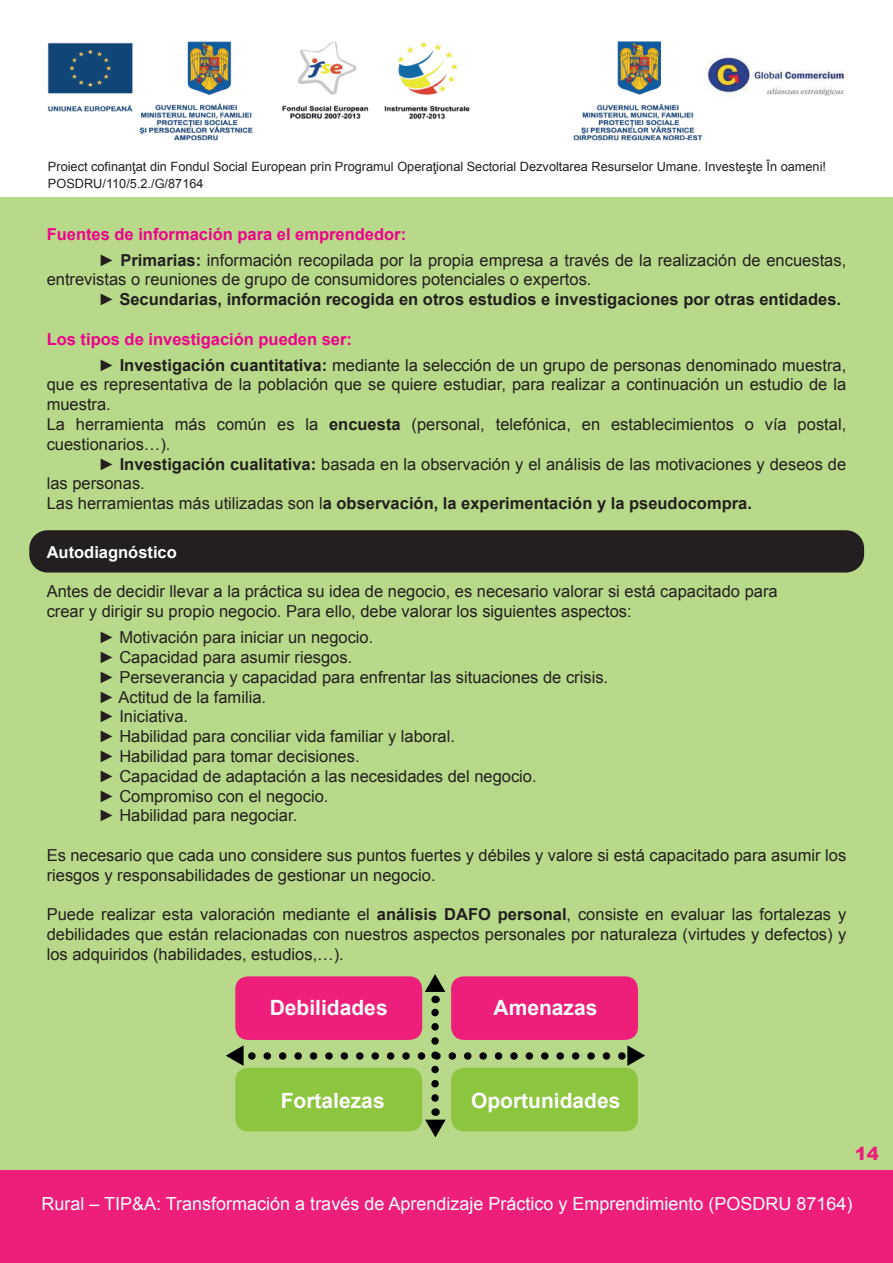
<style>
.page{position:relative;width:893px;height:1263px;background:#fff}
.page>*{position:absolute;margin:0;border:0;box-sizing:border-box;transform-origin:0 0}
.t1{font:700 21px "Arial";color:#fff}
.t2{font:18px "Arial";color:#fff}
.t3{font:900 18px "Arial";color:#ee1e7b}
.t4{font:16.5px/19.8px "Arial";color:#231f20}
.t5{font:700 16.5px "Arial";color:#231f20}
.t6{font:700 16.5px "Arial";color:#fff}
.t7{font:12.75px/16.8px "Arial";color:#231f20}
.s1{font-weight:700;color:#ed028c}
.s2{font-weight:700}
</style>
<div class="page">
<img style="left:47px;top:41px;width:656px;height:100px">
<img style="left:707px;top:54px;width:140px;height:42px">
<div style="left:0;top:197px;width:893px;height:975px;background:#b8d989"></div>
<div style="left:0;top:1171px;width:893px;height:92px;background:#ee1e7b"></div>
<div style="left:29px;top:530px;width:835px;height:42px;background:#231f20;border-radius:18px"></div>
<div style="left:235px;top:976px;width:187px;height:64px;background:#ee1e7b;border-radius:13px"></div>
<div style="left:235px;top:1068px;width:187px;height:63px;background:#8bc63e;border-radius:13px"></div>
<div style="left:451px;top:1068px;width:187px;height:63px;background:#8bc63e;border-radius:13px"></div>
<svg style="left:226px;top:1045px;width:18px;height:21px"></svg>
<svg style="left:252px;top:974px;width:393px;height:124px"></svg>
<svg style="left:425px;top:1108px;width:21px;height:29px"></svg>
<p class="t7" style="left:48px;top:158px;width:780px">Proiect cofinanţat din Fondul Social European prin Programul Operaţional Sectorial Dezvoltarea Resurselor Umane. Investeşte În oameni!<br>POSDRU/110/5.2./G/87164</p>
<p class="t4" style="left:98px;top:221px;width:749px;line-height:25.8px;text-indent:-52px"><span class="s1">Fuentes de información para el emprendedor:<br></span><span class="s2">► Primarias:</span> información recopilada por la propia empresa a través de la realización de encuestas,</p>
<p class="t4" style="left:47px;top:270px;width:546px">entrevistas o reuniones de grupo de consumidores potenciales o expertos.</p>
<p class="t5" style="left:98px;top:288px;width:744px">► Secundarias, información recogida en otros estudios e investigaciones por otras entidades.</p>
<p class="t4" style="left:98px;top:326px;width:749px;line-height:25.8px;text-indent:-52px"><span class="s1">Los tipos de investigación pueden ser:<br></span><span class="s2">► Investigación cuantitativa:</span> mediante la selección de un grupo de personas denominado muestra,</p>
<p class="t4" style="left:47px;top:375px;width:801px">que es representativa de la población que se quiere estudiar, para realizar a continuación un estudio de la muestra.<br>La herramienta más común es la <span class="s2">encuesta</span> (personal, telefónica, en establecimientos o vía postal, cuestionarios…).</p>
<p class="t4" style="left:47px;top:454px;width:801px;text-indent:52px"><span class="s2">► Investigación cualitativa:</span> basada en la observación y el análisis de las motivaciones y deseos de las personas.<br>Las herramientas más utilizadas son l<span class="s2">a observación, la experimentación y la pseudocompra.</span></p>
<p class="t6" style="left:47px;top:541px;width:132px">Autodiagnóstico</p>
<p class="t4" style="left:47px;top:582px;width:732px">Antes de decidir llevar a la práctica su idea de negocio, es necesario valorar si está capacitado para crear y dirigir su propio negocio. Para ello, debe valorar los siguientes aspectos:</p>
<p class="t4" style="left:98px;top:628px;width:511px">► Motivación para iniciar un negocio.<br>► Capacidad para asumir riesgos.<br>► Perseverancia y capacidad para enfrentar las situaciones de crisis. ► Actitud de la familia.<br>► Iniciativa.<br>► Habilidad para conciliar vida familiar y laboral.<br>► Habilidad para tomar decisiones.<br>► Capacidad de adaptación a las necesidades del negocio.<br>► Compromiso con el negocio.<br>► Habilidad para negociar.</p>
<p class="t4" style="left:47px;top:845px;width:801px">Es necesario que cada uno considere sus puntos fuertes y débiles y valore si está capacitado para asumir los riesgos y responsabilidades de gestionar un negocio.</p>
<p class="t4" style="left:47px;top:905px;width:801px;text-align:justify">Puede realizar esta valoración mediante el <span class="s2">análisis DAFO personal</span>, consiste en evaluar las fortalezas y debilidades que están relacionadas con nuestros aspectos personales por naturaleza (virtudes y defectos) y los adquiridos (habilidades, estudios,…).</p>
<p class="t1" style="left:270px;top:993px;width:119px">Debilidades</p>
<p class="t1" style="left:494px;top:993px;width:105px">Amenazas</p>
<p class="t1" style="left:281px;top:1086px;width:105px">Fortalezas</p>
<p class="t1" style="left:471px;top:1086px;width:151px">Oportunidades</p>
<p class="t3" style="left:855px;top:1140px;width:26px">14</p>
<p class="t2" style="left:42px;top:1192px;width:812px">Rural – TIP&amp;A: Transformación a través de Aprendizaje Práctico y Emprendimiento (POSDRU 87164)</p>
</div>
